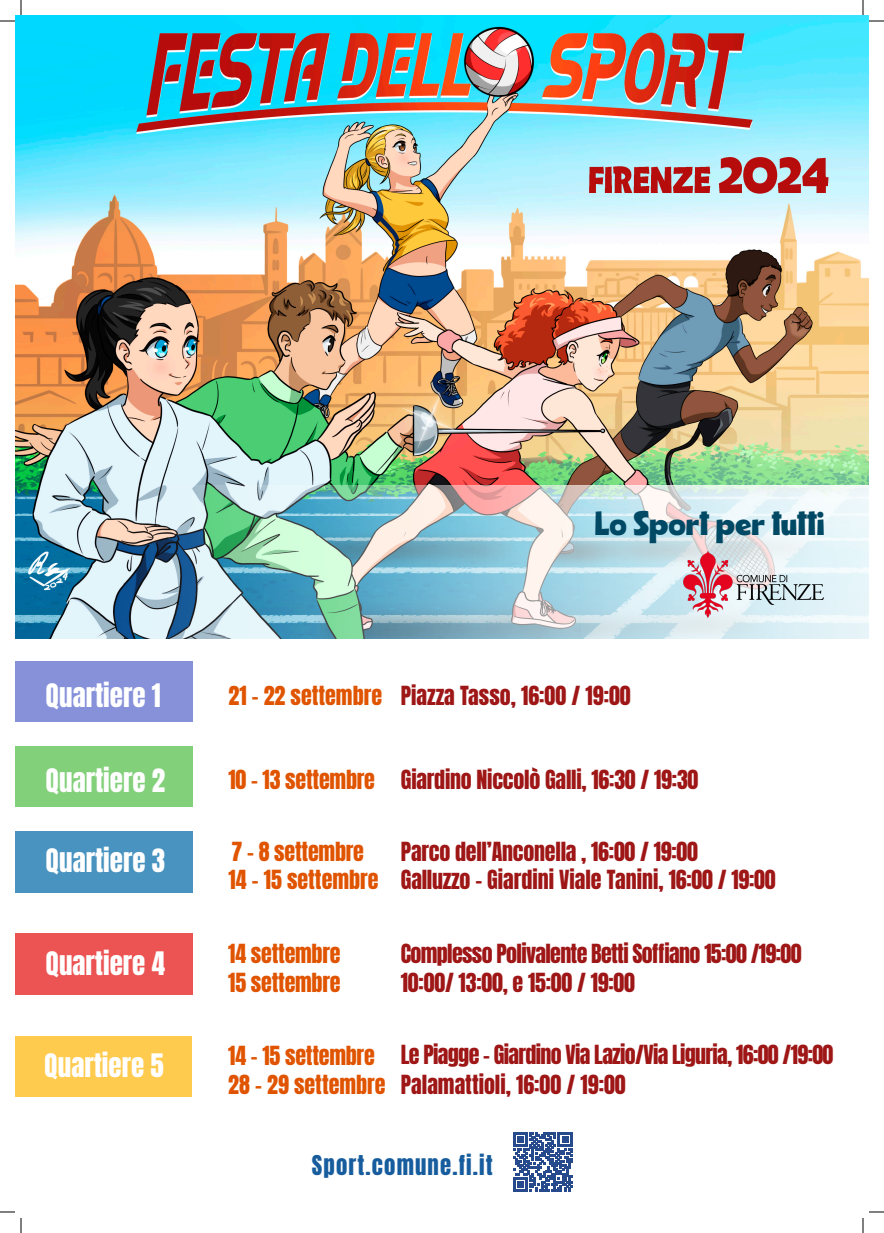
<style>
.page{position:relative;width:884px;height:1233px;background:#fff}
.page>*{position:absolute;margin:0;border:0;box-sizing:border-box;transform-origin:0 0}
.t1{font:43.2px "Ariston Comic Demo";color:#004965}
.t2{font:27px "Anton";color:#fff}
.t3{font:22.8px "Anton";letter-spacing:.05em;color:#175d9e}
.t4{font:22px "Anton";letter-spacing:-.01em;color:#9e1616}
.t5{font:22px "Anton";letter-spacing:-.01em;color:#e05400}
.t6{font:22px "Anton";letter-spacing:-.03em;color:#9e1616}
</style>
<div class="page">
<img style="left:15px;top:15px;width:854px;height:470px">
<div style="left:15px;top:661px;width:178px;height:61px;background:#8691da"></div>
<div style="left:15px;top:746px;width:178px;height:60px;background:#83d07b"></div>
<div style="left:15px;top:831px;width:178px;height:62px;background:#4993c0"></div>
<div style="left:15px;top:933px;width:178px;height:62px;background:#ec5353"></div>
<div style="left:15px;top:1036px;width:176px;height:60px;background:#ffcb4f"></div>
<svg style="left:513px;top:1132px;width:59px;height:59px"></svg>
<img style="left:15px;top:485px;width:854px;height:154px">
<img style="left:682px;top:549px;width:143px;height:71px">
<svg style="left:0;top:1211px;width:15px;height:1px"></svg>
<svg style="left:869px;top:1211px;width:15px;height:1px"></svg>
<svg style="left:0;top:0;width:22px;height:22px"></svg>
<svg style="left:20px;top:1218px;width:2px;height:15px"></svg>
<svg style="left:862px;top:0;width:22px;height:22px"></svg>
<svg style="left:862px;top:1218px;width:2px;height:15px"></svg>
<p class="t1" style="left:595px;top:503px;width:231px">Lo Sport per tutti</p>
<p class="t2" style="left:46px;top:682px;width:116px">Quartiere 1</p>
<p class="t5" style="left:228px;top:684px;width:155px">21 - 22 settembre</p>
<p class="t4" style="left:401px;top:684px;width:231px">Piazza Tasso, 16:00 / 19:00</p>
<p class="t2" style="left:46px;top:767px;width:121px">Quartiere 2</p>
<p class="t5" style="left:228px;top:769px;width:148px">10 - 13 settembre</p>
<p class="t4" style="left:401px;top:769px;width:299px">Giardino Niccolò Galli, 16:30 / 19:30</p>
<p class="t2" style="left:46px;top:847px;width:121px">Quartiere 3</p>
<p class="t5" style="left:232px;top:840px;width:134px">7 - 8 settembre</p>
<p class="t5" style="left:228px;top:868px;width:152px">14 - 15 settembre</p>
<p class="t4" style="left:401px;top:840px;width:299px">Parco dell’Anconella , 16:00 / 19:00</p>
<p class="t4" style="left:401px;top:868px;width:376px">Galluzzo - Giardini Viale Tanini, 16:00 / 19:00</p>
<p class="t2" style="left:46px;top:949px;width:121px">Quartiere 4</p>
<p class="t5" style="left:228px;top:942px;width:114px">14 settembre</p>
<p class="t5" style="left:228px;top:971px;width:114px">15 settembre</p>
<p class="t6" style="left:401px;top:942px;width:402px">Complesso Polivalente Betti Soffiano 15:00 /19:00</p>
<p class="t4" style="left:401px;top:971px;width:236px">10:00/ 13:00, e 15:00 / 19:00</p>
<p class="t2" style="left:45px;top:1051px;width:121px">Quartiere 5</p>
<p class="t5" style="left:228px;top:1045px;width:148px">14 - 15 settembre</p>
<p class="t6" style="left:401px;top:1044px;width:434px">Le Piagge - Giardino Via Lazio/Via Liguria, 16:00 /19:00</p>
<p class="t4" style="left:401px;top:1073px;width:226px">Palamattioli, 16:00 / 19:00</p>
<p class="t5" style="left:228px;top:1073px;width:159px">28 - 29 settembre</p>
<p class="t3" style="left:312px;top:1154px;width:183px">Sport.comune.fi.it</p>
</div>
